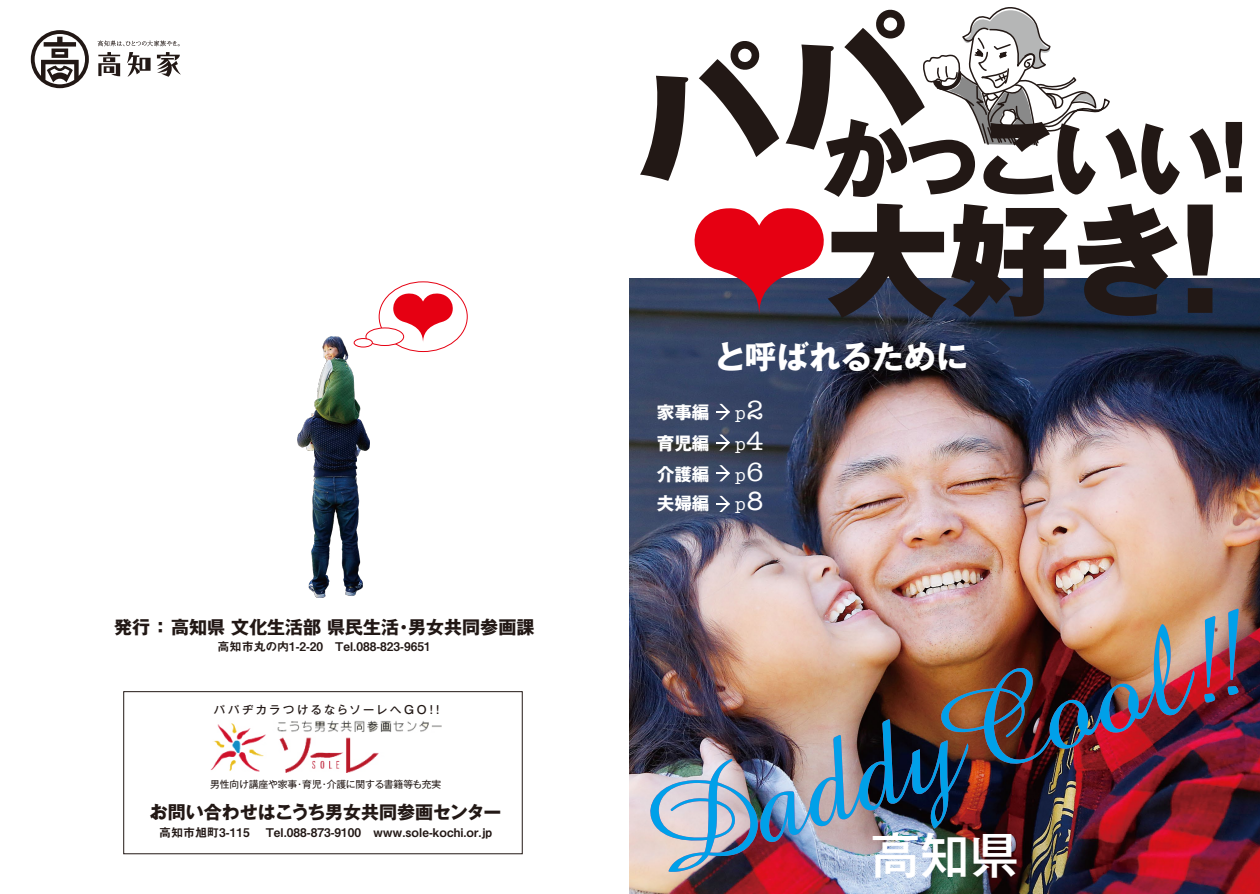
<style>
.page{position:relative;width:1260px;height:894px;background:#fff}
.page>*{position:absolute;margin:0;border:0;box-sizing:border-box;transform-origin:0 0}
.t1{font:126.75px "Amazone BT";color:#00a0e9}
.t2{font:800 121.95px "Gothic MB101 Pro";color:#221815}
.t3{font:800 87.45px "Gothic MB101 Pro";letter-spacing:-.12em;color:#221815}
.t4{font:500 49.2px "Gothic MB101 Pro";color:#fff}
.t5{font:700 32.25px "Gothic MB101 Pro";color:#fff}
.t6{font:700 18px "Gothic MB101 Pro";color:#221815}
.t7{font:700 17.55px "Gothic MB101 Pro";color:#fff}
.t8{font:17.55px "American Typewriter";color:#fff}
.t9{font:12px "Midashi Go Pr 6 N MB31";color:#221815}
.t10{font:500 11.25px "Gothic MB101 Pro";letter-spacing:.2em;color:#221815}
.t11{font:9.75px "Gothic MB101 Pro";letter-spacing:-.005em;color:#221815}
.s1{font-size:134.55px}
.s2{font-size:27px}
</style>
<div class="page">
<img style="left:630px;top:278px;width:629px;height:250px">
<img style="left:297px;top:336px;width:73px;height:261px">
<svg style="left:928px;top:7px;width:182px;height:140px"></svg>
<img style="left:629px;top:528px;width:630px;height:365px">
<svg style="left:682px;top:208px;width:153px;height:107px"></svg>
<svg style="left:716px;top:404px;width:13px;height:16px"></svg>
<svg style="left:716px;top:434px;width:13px;height:16px"></svg>
<svg style="left:716px;top:465px;width:13px;height:16px"></svg>
<svg style="left:716px;top:495px;width:13px;height:17px"></svg>
<div style="left:379px;top:281px;width:88px;height:71px;border:1px solid #e60012;border-radius:50%"></div>
<div style="left:366px;top:328px;width:37px;height:17px;background:#fff;border-radius:50%"></div>
<div style="left:365px;top:327px;width:39px;height:19px;border:1px solid #e60012;border-radius:50%"></div>
<div style="left:354px;top:338px;width:18px;height:9px;background:#fff;border-radius:50%"></div>
<div style="left:354px;top:338px;width:18px;height:9px;border:1px solid #e60012;border-radius:50%"></div>
<svg style="left:388px;top:292px;width:70px;height:51px"></svg>
<img style="left:210px;top:720px;width:231px;height:51px">
<div style="left:123px;top:691px;width:399px;height:163px;border:1px solid #221815"></div>
<svg style="left:97px;top:40px;width:83px;height:6px"></svg>
<svg style="left:98px;top:52px;width:22px;height:24px"></svg>
<svg style="left:127px;top:52px;width:23px;height:25px"></svg>
<svg style="left:157px;top:52px;width:24px;height:25px"></svg>
<svg style="left:31px;top:30px;width:58px;height:58px"></svg>
<h3 class="t6" style="left:114px;top:612px;width:421px">発行 ： 高知県 文化生活部 県民生活・男女共同参画課</h3>
<p class="t9" style="left:217px;top:637px;width:214px">高知市丸の内1-2-20　Tel.088-823-9651</p>
<p class="t10" style="left:214px;top:699px;width:231px">パパヂカラつけるならソーレへＧＯ！！</p>
<p class="t11" style="left:210px;top:776px;width:232px">男性向け講座や家事・育児・介護に関する書籍等も充実</p>
<h3 class="t6" style="left:150px;top:797px;width:353px">お問い合わせはこうち男女共同参画センター</h3>
<p class="t9" style="left:159px;top:822px;width:334px">高知市旭町3-115 　Tel.088-873-9100　ｗｗｗ.sole-kochi.or.jp</p>
<h3 class="t3" style="left:821px;top:86px;width:427px">かっこいい!</h3>
<h2 class="t2" style="left:826px;top:158px;width:396px">大好き<span class="s1">!</span></h2>
<h3 class="t5" style="left:714px;top:330px;width:256px">と呼ばれるために</h3>
<h3 class="t7" style="left:656px;top:398px;width:54px">家事編</h3>
<h3 class="t8" style="left:735px;top:400px;width:30px">p<span class="s2">2</span></h3>
<h3 class="t7" style="left:656px;top:428px;width:54px">育児編</h3>
<h3 class="t8" style="left:735px;top:430px;width:30px">p<span class="s2">4</span></h3>
<h3 class="t7" style="left:656px;top:459px;width:54px">介護編</h3>
<h3 class="t8" style="left:735px;top:461px;width:30px">p<span class="s2">6</span></h3>
<h3 class="t7" style="left:656px;top:489px;width:54px">夫婦編</h3>
<h3 class="t8" style="left:735px;top:491px;width:30px">p<span class="s2">8</span></h3>
<h1 class="t1" style="left:626px;top:770px;width:626px;rotate:-18deg">DaddyCool!!</h1>
<h3 class="t4" style="left:870px;top:814px;width:149px">高知県</h3>
</div>
